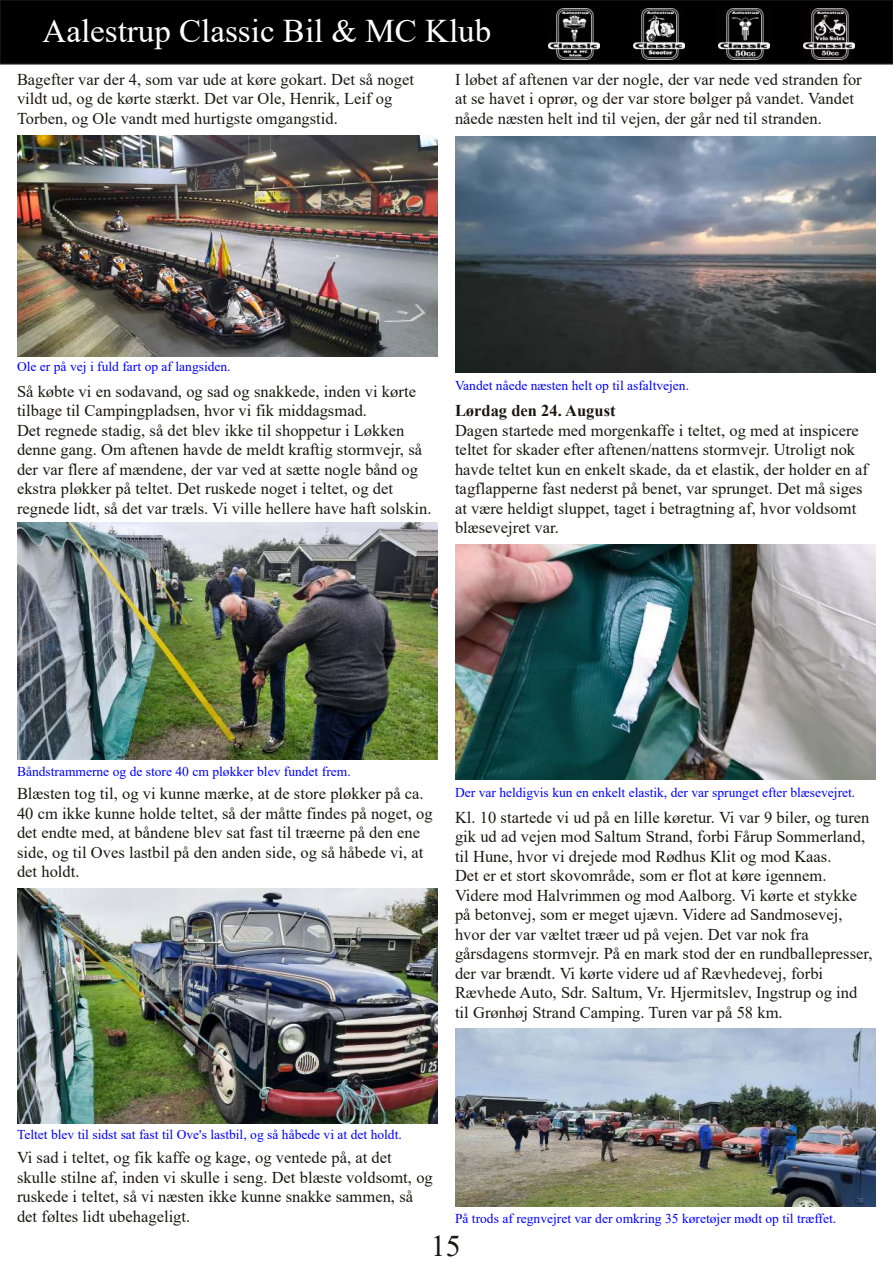
<style>
.page{position:relative;width:893px;height:1263px;background:#fff}
.page>*{position:absolute;margin:0;border:0;box-sizing:border-box;transform-origin:0 0}
.t1{font:33px "Times New Roman";color:#fff}
.t2{font:30px "Times New Roman";color:#181715}
.t3{font:16.5px/19.5px "Times New Roman";color:#181715}
.t4{font:700 16.5px "Times New Roman";color:#181715}
.t5{font:13.5px "Times New Roman";color:#00f}
</style>
<div class="page">
<div style="left:0;top:0;width:893px;height:64px;background:#000"></div>
<div style="left:0;top:0;width:893px;height:65px;border:2px solid #181715"></div>
<img style="left:804px;top:9px;width:50px;height:51px">
<img style="left:719px;top:9px;width:50px;height:51px">
<img style="left:634px;top:9px;width:50px;height:51px">
<img style="left:549px;top:9px;width:50px;height:51px">
<img style="left:17px;top:136px;width:421px;height:220px">
<img style="left:17px;top:888px;width:421px;height:235px">
<img style="left:17px;top:523px;width:421px;height:237px">
<img style="left:455px;top:136px;width:421px;height:236px">
<img style="left:455px;top:544px;width:421px;height:236px">
<img style="left:455px;top:1028px;width:421px;height:178px">
<h1 class="t1" style="left:43px;top:8px;width:450px">Aalestrup Classic Bil &amp; MC Klub</h1>
<p class="t3" style="left:17px;top:69px;width:398px">Bagefter var der 4, som var ude at køre gokart. Det så noget vildt ud, og de kørte stærkt. Det var Ole, Henrik, Leif og<br>Torben, og Ole vandt med hurtigste omgangstid.</p>
<p class="t3" style="left:455px;top:69px;width:408px">I løbet af aftenen var der nogle, der var nede ved stranden for at se havet i oprør, og der var store bølger på vandet. Vandet nåede næsten helt ind til vejen, der går ned til stranden.</p>
<p class="t5" style="left:17px;top:357px;width:215px">Ole er på vej i fuld fart op af langsiden.</p>
<p class="t3" style="left:17px;top:381px;width:416px">Så købte vi en sodavand, og sad og snakkede, inden vi kørte tilbage til Campingpladsen, hvor vi fik middagsmad.<br>Det regnede stadig, så det blev ikke til shoppetur i Løkken denne gang. Om aftenen havde de meldt kraftig stormvejr, så der var flere af mændene, der var ved at sætte nogle bånd og ekstra pløkker på teltet. Det ruskede noget i teltet, og det regnede lidt, så det var træls. Vi ville hellere have haft solskin.</p>
<p class="t5" style="left:455px;top:376px;width:236px">Vandet nåede næsten helt op til asfaltvejen.</p>
<p class="t4" style="left:455px;top:399px;width:162px">Lørdag den 24. August</p>
<p class="t3" style="left:455px;top:420px;width:414px">Dagen startede med morgenkaffe i teltet, og med at inspicere teltet for skader efter aftenen/nattens stormvejr. Utroligt nok havde teltet kun en enkelt skade, da et elastik, der holder en af tagflapperne fast nederst på benet, var sprunget. Det må siges at være heldigt sluppet, taget i betragtning af, hvor voldsomt blæsevejret var.</p>
<p class="t5" style="left:17px;top:762px;width:335px">Båndstrammerne og de store 40 cm pløkker blev fundet frem.</p>
<p class="t3" style="left:17px;top:783px;width:417px">Blæsten tog til, og vi kunne mærke, at de store pløkker på ca.<br>40 cm ikke kunne holde teltet, så der måtte findes på noget, og det endte med, at båndene blev sat fast til træerne på den ene side, og til Oves lastbil på den anden side, og så håbede vi, at det holdt.</p>
<p class="t5" style="left:455px;top:783px;width:402px">Der var heldigvis kun en enkelt elastik, der var sprunget efter blæsevejret.</p>
<p class="t3" style="left:455px;top:807px;width:419px">Kl. 10 startede vi ud på en lille køretur. Vi var 9 biler, og turen gik ud ad vejen mod Saltum Strand, forbi Fårup Sommerland, til Hune, hvor vi drejede mod Rødhus Klit og mod Kaas.<br>Det er et stort skovområde, som er flot at køre igennem.<br>Videre mod Halvrimmen og mod Aalborg. Vi kørte et stykke på betonvej, som er meget ujævn. Videre ad Sandmosevej, hvor der var væltet træer ud på vejen. Det var nok fra gårsdagens stormvejr. På en mark stod der en rundballepresser, der var brændt. Vi kørte videre ud af Rævhedevej, forbi Rævhede Auto, Sdr. Saltum, Vr. Hjermitslev, Ingstrup og ind til Grønhøj Strand Camping. Turen var på 58 km.</p>
<p class="t5" style="left:17px;top:1125px;width:386px">Teltet blev til sidst sat fast til Ove's lastbil, og så håbede vi at det holdt.</p>
<p class="t3" style="left:17px;top:1147px;width:417px">Vi sad i teltet, og fik kaffe og kage, og ventede på, at det skulle stilne af, inden vi skulle i seng. Det blæste voldsomt, og ruskede i teltet, så vi næsten ikke kunne snakke sammen, så det føltes lidt ubehageligt.</p>
<p class="t5" style="left:455px;top:1209px;width:383px">På trods af regnvejret var der omkring 35 køretøjer mødt op til træffet.</p>
<h2 class="t2" style="left:431px;top:1224px;width:31px">15</h2>
</div>
